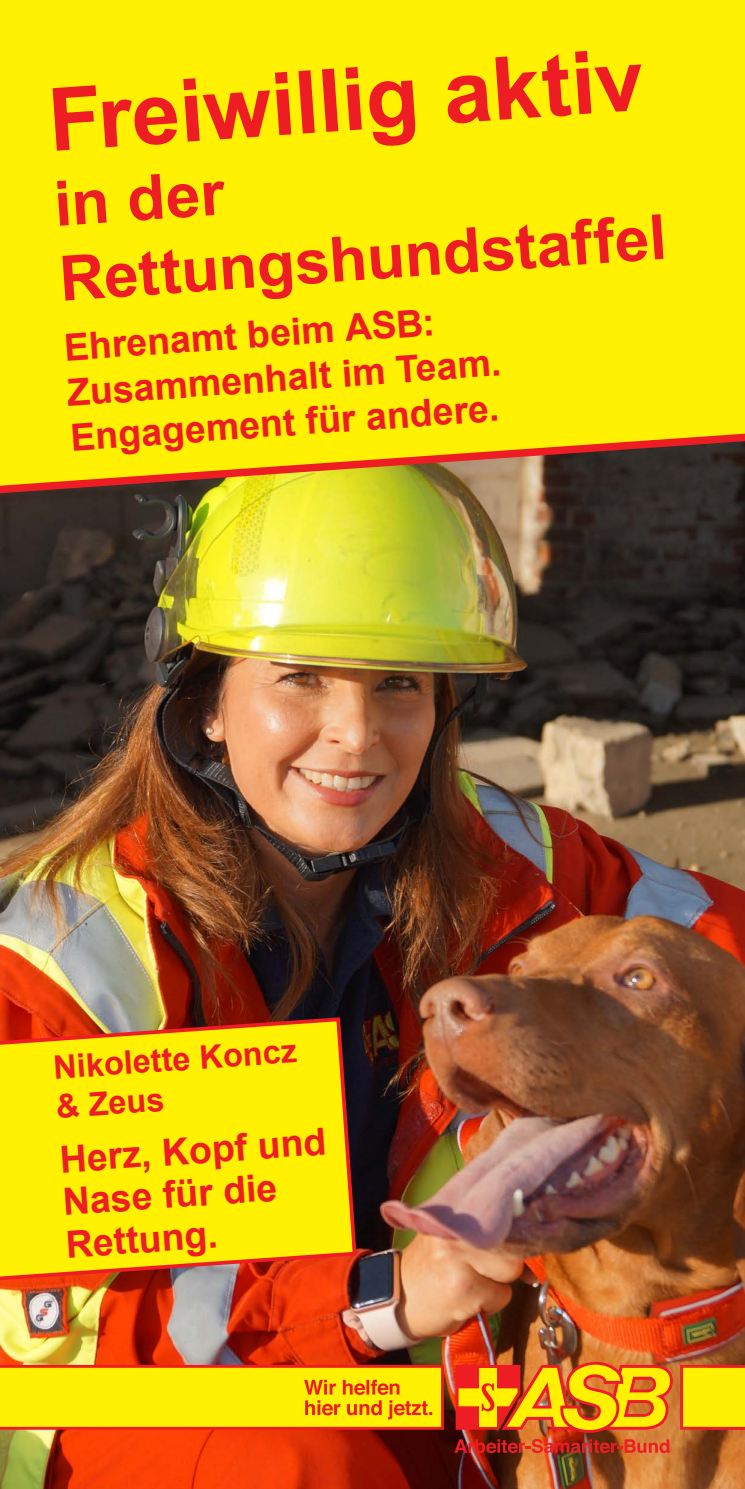
<style>
.page{position:relative;width:745px;height:1489px;background:#fff}
.page>*{position:absolute;margin:0;border:0;box-sizing:border-box;transform-origin:0 0}
.t1{font:700 87.5px "Arial";color:#ee1d23}
.t2{font:700 62.5px/75px "Arial";color:#ee1d23}
.t3{font:700 37.5px/45px "Arial";color:#ee1d23}
.t4{font:700 32.5px/39px "Arial";color:#ee1d23}
</style>
<div class="page">
<img style="left:0;top:507px;width:744px;height:981px">
<svg style="left:0;top:0;width:744px;height:507px;background:#f3e305"></svg>
<img style="left:454px;top:1438px;width:214px;height:14px">
<svg style="left:455px;top:1361px;width:217px;height:71px;background:#e98c17"></svg>
<svg style="left:0;top:1364px;width:443px;height:65px;background:#fbd205"></svg>
<svg style="left:679px;top:1364px;width:65px;height:65px;background:#fad406"></svg>
<svg style="left:0;top:1015px;width:358px;height:283px;background:#eeca09"></svg>
<h1 class="t1" style="left:44px;top:62px;width:597px;rotate:-4deg">Freiwillig aktiv</h1>
<h2 class="t2" style="left:52px;top:169px;width:609px;rotate:-4deg">in der<br>Rettungshundstaffel</h2>
<p class="t3" style="left:63px;top:326px;width:436px;rotate:-4deg">Ehrenamt beim ASB:<br>Zusammenhalt im Team.<br>Engagement für andere.</p>
<p class="t4" style="left:52px;top:1049px;width:245px;rotate:-4deg">Nikolette Koncz &amp; Zeus</p>
<p class="t3" style="left:58px;top:1139px;width:268px;line-height:42.5px;rotate:-4deg">Herz, Kopf und<br>Nase für die<br>Rettung.</p>
</div>
